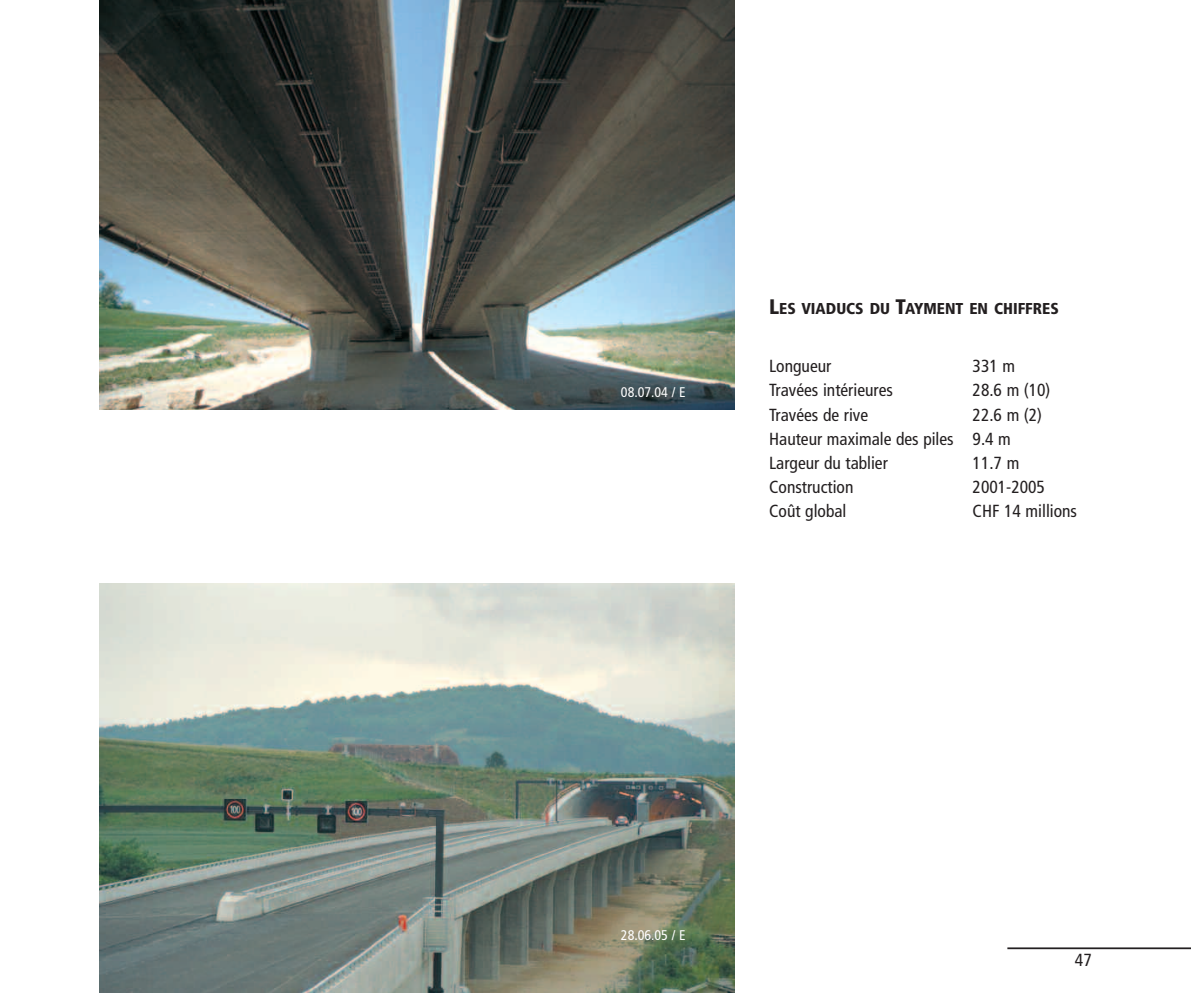
<style>
.page{position:relative;width:1191px;height:993px;background:#fff}
.page>*{position:absolute;margin:0;border:0;box-sizing:border-box;transform-origin:0 0}
.t1{font:condensed 17.5px/24.2px "Frutiger";color:#231f20}
.t2{font:900 condensed 15.75px "Frutiger";color:#231f20}
.t3{font:condensed 14px "Frutiger";color:#fff}
.s1{font-size:21px}
</style>
<div class="page">
<hr style="left:1007px;top:947px;width:184px;height:1px;background:#231f20">
<img style="left:100px;top:583px;width:634px;height:409px">
<img style="left:100px;top:0;width:634px;height:409px">
<p class="t3" style="left:621px;top:386px;width:66px">08.07.04 / E</p>
<p class="t2" style="left:769px;top:302px;width:291px"><span class="s1">L</span>ES VIADUCS DU <span class="s1">T</span>AYMENT EN CHIFFRES</p>
<p class="t1" style="left:769px;top:355px;width:64px">Longueur</p>
<p class="t1" style="left:972px;top:355px;width:44px">331 m</p>
<p class="t1" style="left:769px;top:379px;width:125px">Travées intérieures</p>
<p class="t1" style="left:972px;top:379px;width:79px">28.6 m (10)</p>
<p class="t1" style="left:769px;top:403px;width:100px">Travées de rive</p>
<p class="t1" style="left:769px;top:403px;width:274px;text-indent:203px">22.6 m (2)<br>Hauteur maximale des piles 9.4 m<br>Largeur du tablier</p>
<p class="t1" style="left:972px;top:452px;width:48px">11.7 m</p>
<p class="t1" style="left:769px;top:476px;width:86px">Construction</p>
<p class="t1" style="left:972px;top:476px;width:74px">2001-2005</p>
<p class="t1" style="left:769px;top:500px;width:79px">Coût global</p>
<p class="t1" style="left:972px;top:500px;width:106px">CHF 14 millions</p>
<p class="t3" style="left:621px;top:929px;width:66px">28.06.05 / E</p>
<p class="t1" style="left:1075px;top:949px;width:18px">47</p>
</div>
